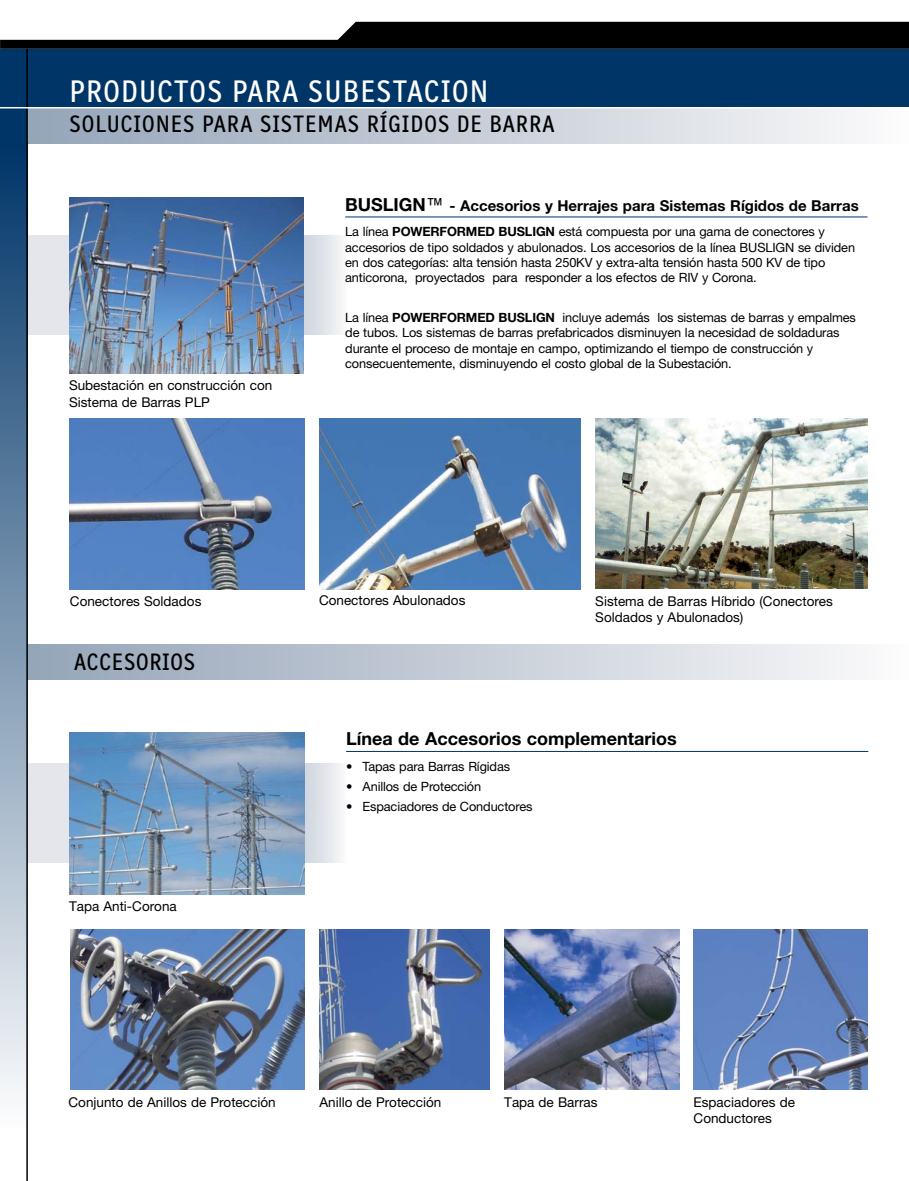
<style>
.page{position:relative;width:909px;height:1181px;background:#fff}
.page>*{position:absolute;margin:0;border:0;box-sizing:border-box;transform-origin:0 0}
.t1{font:31.5px "Letter Gothic Text OT";letter-spacing:.04em;color:#fff}
.t2{font:24px "Letter Gothic Text OT";letter-spacing:.04em;color:#000}
.t3{font:700 18px "Helvetica Neue LT Std";color:#000}
.t4{font:700 15px "Helvetica Neue LT Std";color:#000}
.t5{font:13.5px/16.2px "Helvetica Neue LT Std";color:#000}
.t6{font:12.75px/15.3px "Helvetica Neue LT Std";letter-spacing:-.01em;color:#000}
.s1{font-size:18px}
.s2{font-family:"Arial";font-weight:400;font-size:18px}
.s3{font-weight:700}
</style>
<div class="page">
<div style="left:28px;top:644px;width:881px;height:35px;background:linear-gradient(to right,#94a4b8,#fbfafa)"></div>
<div style="left:0;top:49px;width:909px;height:94px;background:#003568"></div>
<div style="left:28px;top:236px;width:54px;height:99px;background:#e4e6eb"></div>
<svg style="left:304px;top:236px;width:37px;height:99px"></svg>
<div style="left:27px;top:763px;width:54px;height:99px;background:#e4e6eb"></div>
<svg style="left:304px;top:763px;width:37px;height:99px"></svg>
<div style="left:28px;top:108px;width:881px;height:36px;background:linear-gradient(to right,#94a4b8,#fbfafa)"></div>
<div style="left:0;top:142px;width:27px;height:985px;background:linear-gradient(to bottom,#003568,#fcfcfd)"></div>
<hr style="left:345px;top:216px;width:522px;height:1px;background:#003568">
<hr style="left:346px;top:750px;width:522px;height:1px;background:#003568">
<svg style="left:0;top:22px;width:909px;height:27px"></svg>
<hr style="left:0;top:625px;width:1px;height:54px;background:#95a6b9">
<hr style="left:0;top:400px;width:1px;height:234px;background:#003568">
<hr style="left:26px;top:49px;width:2px;height:1131px;background:#000">
<img style="left:504px;top:929px;width:175px;height:160px">
<img style="left:69px;top:732px;width:235px;height:162px">
<img style="left:595px;top:418px;width:272px;height:170px">
<img style="left:319px;top:929px;width:170px;height:159px">
<img style="left:319px;top:418px;width:261px;height:171px">
<img style="left:70px;top:418px;width:234px;height:171px">
<img style="left:70px;top:929px;width:234px;height:160px">
<img style="left:69px;top:197px;width:235px;height:176px">
<img style="left:694px;top:929px;width:173px;height:159px">
<hr style="left:0;top:107px;width:909px;height:1px;background:#fff">
<h1 class="t1" style="left:69px;top:74px;width:420px">PRODUCTOS PARA SUBESTACION</h1>
<h2 class="t2" style="left:69px;top:111px;width:487px">SOLUCIONES PARA SISTEMAS RÍGIDOS DE BARRA</h2>
<p class="t5" style="left:69px;top:377px;width:205px">Subestación en construcción con<br>Sistema de Barras PLP</p>
<p class="t4" style="left:345px;top:196px;width:515px"><span class="s1">BUSLIGN</span><span class="s2">™</span> - Accesorios y Herrajes para Sistemas Rígidos de Barras</p>
<p class="t6" style="left:345px;top:224px;width:511px">La línea <span class="s3">POWERFORMED BUSLIGN</span> está compuesta por una gama de conectores y accesorios de tipo soldados y abulonados. Los accesorios de la línea BUSLIGN se dividen en dos categorías: alta tensión hasta 250KV y extra-alta tensión hasta 500 KV de tipo anticorona, proyectados para responder a los efectos de RIV y Corona.</p>
<p class="t6" style="left:345px;top:309px;width:512px">La línea <span class="s3">POWERFORMED BUSLIGN</span> incluye además los sistemas de barras y empalmes de tubos. Los sistemas de barras prefabricados disminuyen la necesidad de soldaduras durante el proceso de montaje en campo, optimizando el tiempo de construcción y consecuentemente, disminuyendo el costo global de la Subestación.</p>
<p class="t5" style="left:70px;top:592px;width:133px">Conectores Soldados</p>
<p class="t5" style="left:319px;top:591px;width:148px">Conectores Abulonados</p>
<p class="t5" style="left:595px;top:592px;width:239px">Sistema de Barras Híbrido (Conectores<br>Soldados y Abulonados)</p>
<h2 class="t2" style="left:74px;top:648px;width:123px">ACCESORIOS</h2>
<p class="t5" style="left:69px;top:897px;width:109px">Tapa Anti-Corona</p>
<h3 class="t3" style="left:346px;top:727px;width:332px">Línea de Accesorios complementarios</h3>
<p class="t6" style="left:346px;top:758px;width:165px">• Tapas para Barras Rígidas</p>
<p class="t6" style="left:346px;top:778px;width:137px">• Anillos de Protección</p>
<p class="t6" style="left:346px;top:798px;width:188px">• Espaciadores de Conductores</p>
<p class="t5" style="left:69px;top:1093px;width:209px">Conjunto de Anillos de Protección</p>
<p class="t5" style="left:319px;top:1093px;width:123px">Anillo de Protección</p>
<p class="t5" style="left:504px;top:1093px;width:95px">Tapa de Barras</p>
<p class="t5" style="left:693px;top:1093px;width:103px">Espaciadores de<br>Conductores</p>
</div>
